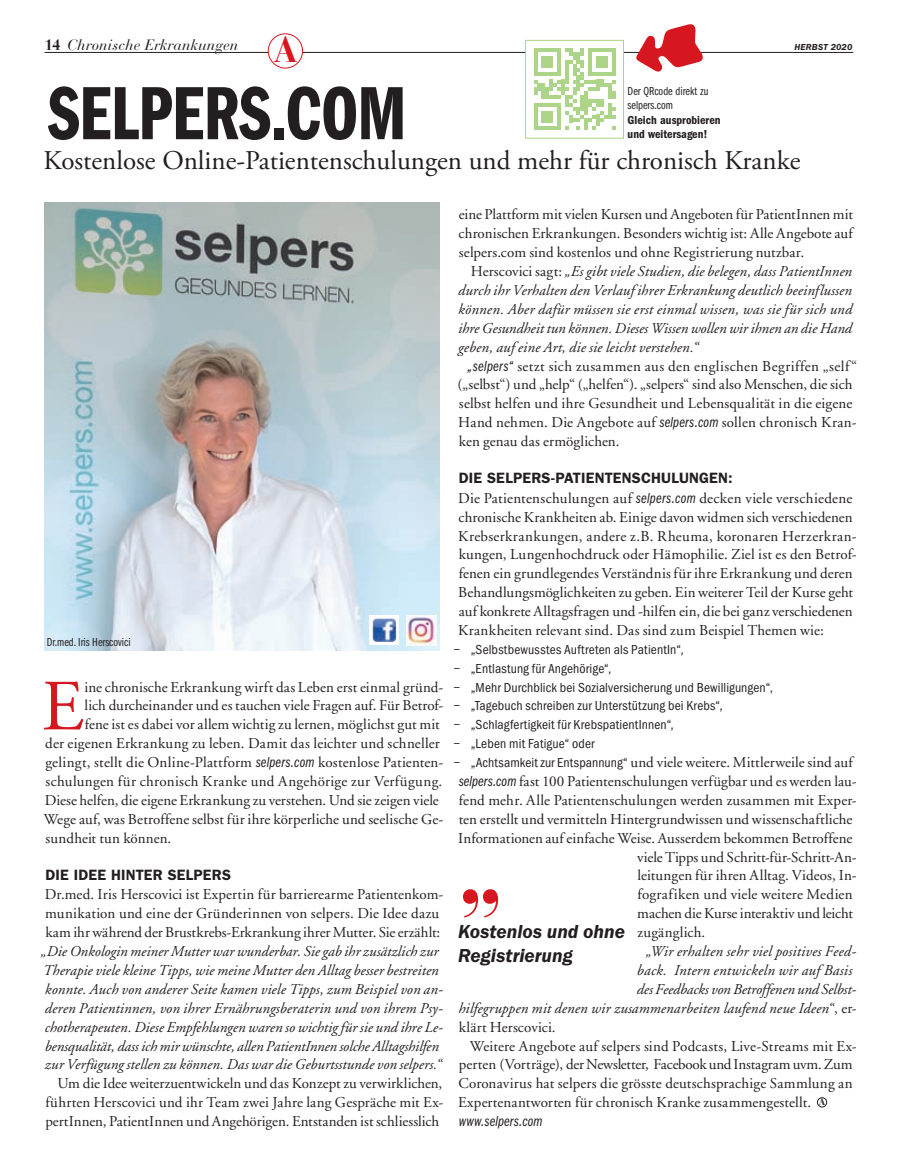
<style>
.page{position:relative;width:898px;height:1174px;background:#fff}
.page>*{position:absolute;margin:0;border:0;box-sizing:border-box;transform-origin:0 0}
.t1{font:700 90px "Bauer Bodoni LT";color:#d7171f}
.t2{font:78px "ITC Franklin Gothic Std Dm Cp";letter-spacing:-.005em;color:#231f20}
.t3{font:72px "Adobe Garamond LT";color:#d7171f}
.t4{font:36.3px "Bauer Bodoni Bold Os F";color:#d7171f}
.t5{font:27px "Adobe Garamond Pro";color:#231f20}
.t6{font:italic 600 19.5px/23.5px "ITC Franklin Gothic Std";color:#231f20}
.t7{font:15px/18.9px "Adobe Garamond LT";letter-spacing:.005em;color:#231f20}
.t8{font:italic 15px/18.9px "Adobe Garamond LT";letter-spacing:.005em;color:#231f20}
.t9{font:15px "Adobe Garamond LT";letter-spacing:.025em;color:#231f20}
.t10{font:600 15px "ITC Franklin Gothic Std";letter-spacing:.01em;color:#231f20}
.t11{font:15px "Bauer Bodoni Italic Os F";letter-spacing:.01em;color:#231f20}
.t12{font:15px "ITC Franklin Gothic Std Bk Cp It";letter-spacing:.005em;color:#231f20}
.t13{font:condensed 13.5px/18.9px "ITC Franklin Gothic Std";letter-spacing:.01em;color:#231f20}
.t14{font:12px "ITC Franklin Gothic Std Bk Cp";color:#231f20}
.t15{font:12px/14.4px "ITC Franklin Gothic Std Dm Cd";color:#231f20}
.t16{font:italic 600 9px "ITC Franklin Gothic Std";letter-spacing:.02em;color:#231f20}
.s1{font-family:"Bauer Bodoni LT";font-weight:700}
.s2{font-style:normal}
.s3{font-family:"ITC Franklin Gothic Std Bk Cp It"}
.s4{font-family:"ITC Franklin Gothic Std";font-stretch:condensed;font-size:13.5px}
.s5{font-family:"Bauer Bodoni Bold Os F";font-size:9.75px}
</style>
<div class="page">
<hr style="left:45px;top:52px;width:807px;height:1px;background:#231f20">
<div style="left:268px;top:34px;width:34px;height:34px;background:#fff;border-radius:50%"></div>
<div style="left:268px;top:33px;width:35px;height:35px;border:1px solid #d7171f;border-radius:50%"></div>
<div style="left:817px;top:1097px;width:9px;height:10px;border:1px solid #231f20;border-radius:50%"></div>
<img style="left:45px;top:202px;width:395px;height:448px">
<img style="left:406px;top:615px;width:30px;height:30px">
<div style="left:369px;top:615px;width:30px;height:30px;background:#fff"></div>
<img style="left:372px;top:618px;width:24px;height:24px">
<div style="left:525px;top:40px;width:98px;height:98px;background:#fff"></div>
<svg style="left:534px;top:48px;width:81px;height:82px"></svg>
<div style="left:525px;top:40px;width:98px;height:99px;border:1px solid #acd589"></div>
<svg style="left:631px;top:51px;width:72px;height:2px"></svg>
<p class="t11" style="left:45px;top:36px;width:195px"><span class="s1">14</span> Chronische Erkrankungen</p>
<h3 class="t4" style="left:273px;top:28px;width:26px">A</h3>
<p class="t16" style="left:794px;top:42px;width:59px">HERBST 2020</p>
<h2 class="t2" style="left:48px;top:70px;width:360px">SELPERS.COM</h2>
<h3 class="t5" style="left:44px;top:144px;width:758px">Kostenlose Online-Patientenschulungen und mehr für chronisch Kranke</h3>
<p class="t7" style="left:458px;top:205px;width:395px;text-align:justify">eine Plattform mit vielen Kursen und Angeboten für PatientInnen mit chronischen Erkrankungen. Besonders wichtig ist: Alle Angebote auf selpers.com sind kostenlos und ohne Registrierung nutzbar.</p>
<p class="t8" style="left:458px;top:262px;width:395px;text-align:justify;text-indent:13px"><span class="s2">Herscovici sagt:</span> „Es gibt viele Studien, die belegen, dass PatientInnen durch ihr Verhalten den Verlauf ihrer Erkrankung deutlich beeinflussen können. Aber dafür müssen sie erst einmal wissen, was sie für sich und ihre Gesundheit tun können. Dieses Wissen wollen wir ihnen an die Hand geben, auf eine Art, die sie leicht verstehen.“</p>
<p class="t7" style="left:457px;top:356px;width:401px;text-indent:10px"><span class="s3">„selpers“</span> setzt sich zusammen aus den englischen Begriffen „self“ („selbst“) und „help“ („helfen“). „selpers“ sind also Menschen, die sich selbst helfen und ihre Gesundheit und Lebensqualität in die eigene Hand nehmen. Die Angebote auf <span class="s3">selpers.com</span> sollen chronisch Kran&shy;ken genau das ermöglichen.</p>
<p class="t10" style="left:458px;top:469px;width:275px">DIE SELPERS-PATIENTENSCHULUNGEN:</p>
<p class="t7" style="left:458px;top:488px;width:400px">Die Patientenschulungen auf <span class="s3">selpers.com</span> decken viele verschiedene chronische Krankheiten ab. Einige davon widmen sich verschiedenen Krebserkrankungen, andere z.B. Rheuma, koronaren Herzerkran&shy;kungen, Lungenhochdruck oder Hämophilie. Ziel ist es den Betrof&shy;fenen ein grundlegendes Verständnis für ihre Erkrankung und deren Behandlungsmöglichkeiten zu geben. Ein weiterer Teil der Kurse geht auf konkrete Alltagsfragen und -hilfen ein, die bei ganz verschiedenen Krankheiten relevant sind. Das sind zum Beispiel Themen wie:</p>
<p class="t13" style="left:453px;top:640px;width:321px">− „Selbstbewusstes Auftreten als PatientIn“,<br>− „Entlastung für Angehörige“,<br>− „Mehr Durchblick bei Sozialversicherung und Bewilligungen“, − „Tagebuch schreiben zur Unterstützung bei Krebs“,<br>− „Schlagfertigkeit für KrebspatientInnen“,<br>− „Leben mit Fatigue“ oder</p>
<p class="t7" style="left:453px;top:752px;width:401px"><span class="s4">− „Achtsamkeit zur Entspannung“</span> und viele weitere. Mittlerweile sind auf</p>
<p class="t7" style="left:458px;top:771px;width:399px"><span class="s3">selpers.com</span> fast 100 Patientenschulungen verfügbar und es werden lau-</p>
<p class="t7" style="left:458px;top:790px;width:399px">fend mehr. Alle Patientenschulungen werden zusammen mit Exper-</p>
<p class="t7" style="left:458px;top:809px;width:395px">ten erstellt und vermitteln Hintergrundwissen und wissenschaftliche</p>
<p class="t7" style="left:458px;top:828px;width:395px">Informationen auf einfache Weise. Ausserdem bekommen Betroffene</p>
<p class="t7" style="left:637px;top:847px;width:221px">viele Tipps und Schritt-für-Schritt-An-</p>
<p class="t7" style="left:637px;top:866px;width:221px">leitungen für ihren Alltag. Videos, In-</p>
<p class="t7" style="left:637px;top:885px;width:216px">fografiken und viele weitere Medien</p>
<p class="t7" style="left:637px;top:904px;width:217px">machen die Kurse interaktiv und leicht</p>
<p class="t7" style="left:637px;top:922px;width:69px">zugänglich.</p>
<p class="t8" style="left:645px;top:941px;width:212px">„Wir erhalten sehr viel positives Feed-</p>
<p class="t8" style="left:636px;top:960px;width:217px">back. Intern entwickeln wir auf Basis</p>
<p class="t8" style="left:636px;top:979px;width:221px">des Feedbacks von Betroffenen und Selbst-</p>
<p class="t8" style="left:458px;top:998px;width:399px">hilfegruppen mit denen wir zusammenarbeiten laufend neue Ideen“<span class="s2">, er-</span></p>
<p class="t7" style="left:458px;top:1017px;width:98px">klärt Herscovici.</p>
<p class="t7" style="left:469px;top:1036px;width:388px">Weitere Angebote auf selpers sind Podcasts, Live-Streams mit Ex-</p>
<p class="t7" style="left:458px;top:1055px;width:395px">perten (Vorträge), der Newsletter, Facebook und Instagram uvm. Zum</p>
<p class="t7" style="left:458px;top:1074px;width:395px">Coronavirus hat selpers die grösste deutschsprachige Sammlung an</p>
<p class="t7" style="left:458px;top:1092px;width:368px">Expertenantworten für chronisch Kranke zusammengestellt. <span class="s5">A</span></p>
<p class="t12" style="left:458px;top:1112px;width:85px">www.selpers.com</p>
<p class="t14" style="left:627px;top:84px;width:82px">Der QRcode direkt zu</p>
<p class="t14" style="left:627px;top:99px;width:47px">selpers.com</p>
<p class="t15" style="left:627px;top:112px;width:94px">Gleich ausprobieren und weitersagen!</p>
<p class="t14" style="left:47px;top:635px;width:85px">Dr.med. Iris Herscovici</p>
<h3 class="t3" style="left:42px;top:663px;width:44px">E</h3>
<p class="t7" style="left:84px;top:677px;width:360px">ine chronische Erkrankung wirft das Leben erst einmal gründ-</p>
<p class="t7" style="left:85px;top:696px;width:360px">lich durcheinander und es tauchen viele Fragen auf. Für Betrof-</p>
<p class="t7" style="left:85px;top:715px;width:356px">fene ist es dabei vor allem wichtig zu lernen, möglichst gut mit</p>
<p class="t7" style="left:45px;top:734px;width:396px">der eigenen Erkrankung zu leben. Damit das leichter und schneller</p>
<p class="t7" style="left:45px;top:753px;width:399px">gelingt, stellt die Online-Plattform <span class="s3">selpers.com</span> kostenlose Patienten-</p>
<p class="t9" style="left:46px;top:772px;width:398px">schulungen für chronisch Kranke und Angehörige zur Verfügung.</p>
<p class="t7" style="left:45px;top:790px;width:395px">Diese helfen, die eigene Erkrankung zu verstehen. Und sie zeigen viele</p>
<p class="t7" style="left:44px;top:809px;width:401px">Wege auf, was Betroffene selbst für ihre körperliche und seelische Ge-</p>
<p class="t7" style="left:46px;top:828px;width:127px">sundheit tun können.</p>
<p class="t10" style="left:46px;top:865px;width:187px">DIE IDEE HINTER SELPERS</p>
<p class="t7" style="left:45px;top:885px;width:400px">Dr.med. Iris Herscovici ist Expertin für barrierearme Patientenkom&shy;munikation und eine der Gründerinnen von selpers. Die Idee dazu kam ihr während der Brustkrebs-Erkrankung ihrer Mutter. Sie erzählt:</p>
<p class="t8" style="left:41px;top:941px;width:403px">„Die Onkologin meiner Mutter war wunderbar. Sie gab ihr zusätzlich zur Therapie viele kleine Tipps, wie meine Mutter den Alltag besser bestreiten konnte. Auch von anderer Seite kamen viele Tipps, zum Beispiel von an&shy;deren Patientinnen, von ihrer Ernährungsberaterin und von ihrem Psy&shy;chotherapeuten. Diese Empfehlungen waren so wichtig für sie und ihre Le&shy;bensqualität, dass ich mir wünschte, allen PatientInnen solche Alltagshilfen zur Verfügung stellen zu können. Das war die Geburtsstunde von selpers.“</p>
<p class="t7" style="left:45px;top:1074px;width:399px;text-align:justify;text-indent:12px">Um die Idee weiterzuentwickeln und das Konzept zu verwirklichen, führten Herscovici und ihr Team zwei Jahre lang Gespräche mit Ex&shy;pertInnen, PatientInnen und Angehörigen. Entstanden ist schliesslich</p>
<h1 class="t1" style="left:458px;top:817px;width:46px">„</h1>
<h3 class="t6" style="left:458px;top:920px;width:168px">Kostenlos und ohne<br>Registrierung</h3>
</div>
